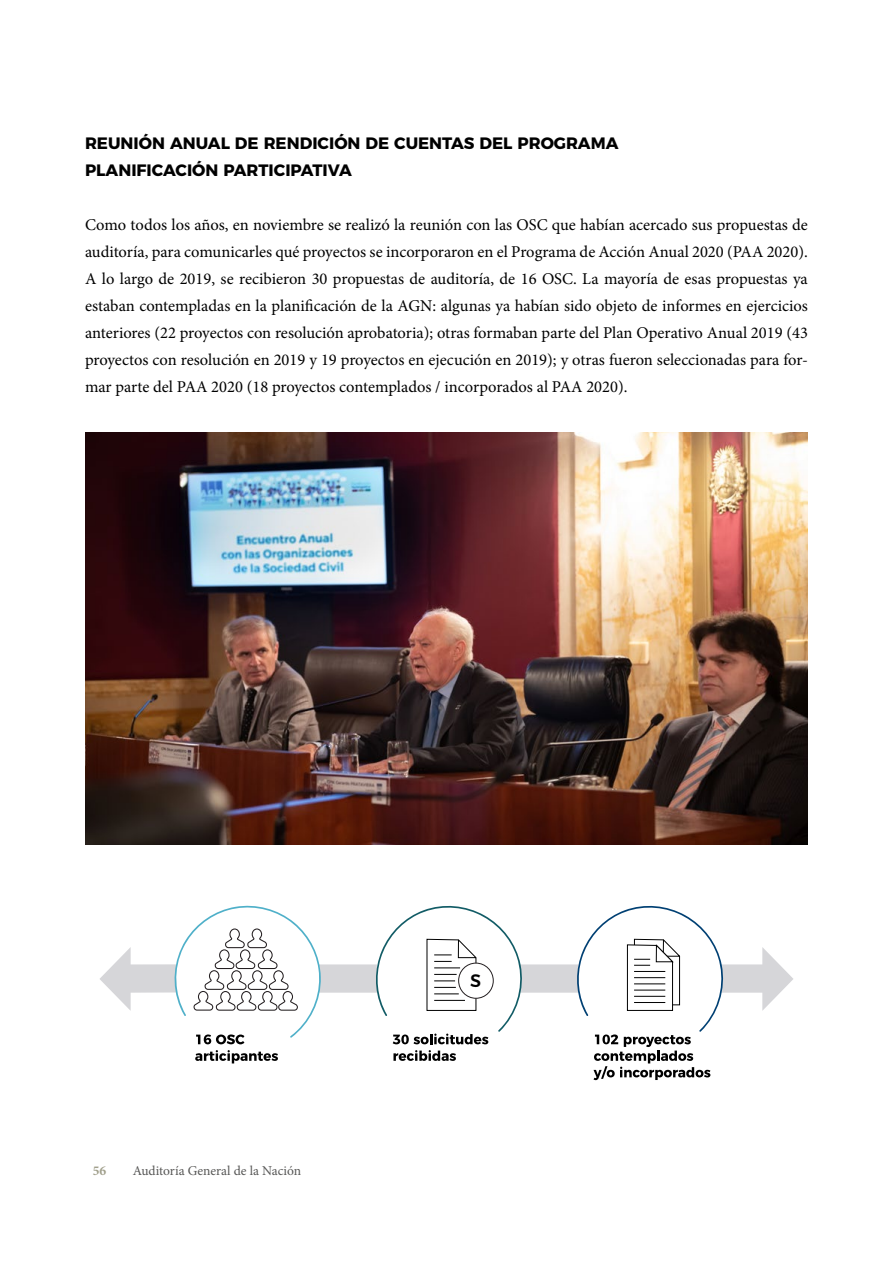
<style>
.page{position:relative;width:893px;height:1263px;background:#fff}
.page>*{position:absolute;margin:0;border:0;box-sizing:border-box;transform-origin:0 0}
.t1{font:23.7px "Montserrat";color:#000}
.t2{font:16.5px/27px "Minion Pro";color:#000;text-align:justify}
.t3{font:700 16.5px/27px "Montserrat";color:#000}
.t4{font:13.5px "Minion Pro";color:#575756}
.t5{font:700 13.5px "Minion Pro";color:#a1a08c}
</style>
<div class="page">
<svg style="left:100px;top:905px;width:693px;height:175px"></svg>
<img style="left:85px;top:432px;width:723px;height:413px">
<p class="t3" style="left:85px;top:128px;width:535px">REUNIÓN ANUAL DE RENDICIÓN DE CUENTAS DEL PROGRAMA<br>PLANIFICACIÓN PARTICIPATIVA</p>
<p class="t2" style="left:85px;top:211px;width:724px">Como todos los años, en noviembre se realizó la reunión con las OSC que habían acercado sus propuestas de auditoría, para comunicarles qué proyectos se incorporaron en el Programa de Acción Anual 2020 (PAA 2020).<br>A lo largo de 2019, se recibieron 30 propuestas de auditoría, de 16 OSC. La mayoría de esas propuestas ya estaban contempladas en la planificación de la AGN: algunas ya habían sido objeto de informes en ejercicios anteriores (22 proyectos con resolución aprobatoria); otras formaban parte del Plan Operativo Anual 2019 (43 proyectos con resolución en 2019 y 19 proyectos en ejecución en 2019); y otras fueron seleccionadas para for&shy;mar parte del PAA 2020 (18 proyectos contemplados / incorporados al PAA 2020).</p>
<p class="t5" style="left:93px;top:1161px;width:15px">56</p>
<p class="t4" style="left:133px;top:1161px;width:170px">Auditoría General de la Nación</p>
<h1 class="t1" style="left:470px;top:960px;width:12px">s</h1>
</div>
